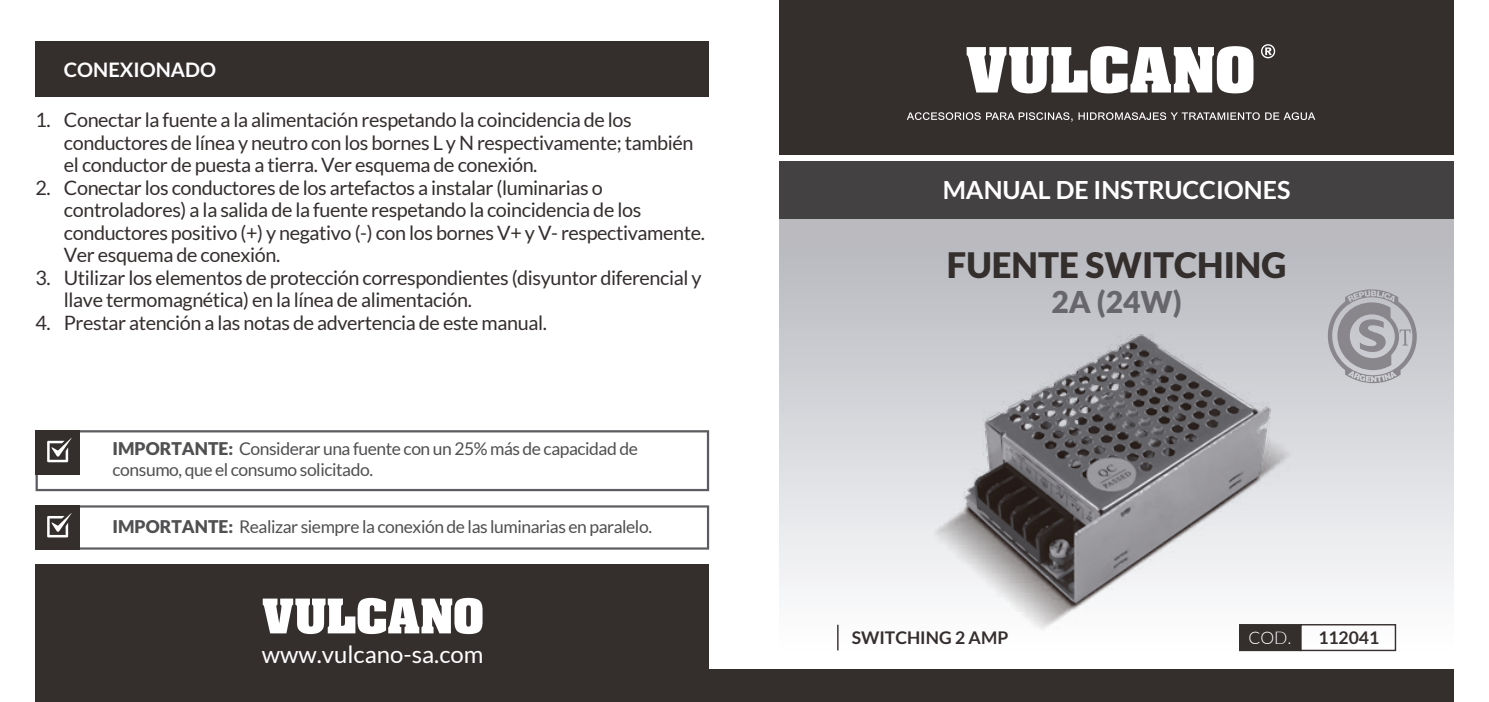
<style>
.page{position:relative;width:1489px;height:702px;background:#fff}
.page>*{position:absolute;margin:0;border:0;box-sizing:border-box;transform-origin:0 0}
.t1{font:900 35px "Lato";color:#342e2d}
.t2{font:900 30px "Lato";color:#67676b}
.t3{font:700 25px "Lato";color:#fff}
.t4{font:24px "Lato";color:#fff}
.t5{font:700 20px "Lato";color:#fff}
.t6{font:19.75px/22.5px "Lato";letter-spacing:-.02em;color:#342e2d}
.t7{font:300 19.75px "Lato";color:#1e1a16}
.t8{font:17.5px/21px "Lato";letter-spacing:-.025em;color:#504f51}
.t9{font:700 17.5px "Lato";color:#342e2d}
.t10{font:300 17.5px "Lato";color:#fff}
.s1{font-weight:900}
</style>
<div class="page">
<div style="left:779px;top:219px;width:674px;height:483px;background:linear-gradient(to bottom,#b4b6bc,#fff)"></div>
<div style="left:779px;top:0;width:674px;height:155px;background:#342e2d"></div>
<svg style="left:966px;top:46px;width:287px;height:47px"></svg>
<svg style="left:1261px;top:44px;width:14px;height:14px"></svg>
<svg style="left:906px;top:112px;width:409px;height:10px"></svg>
<div style="left:779px;top:161px;width:674px;height:58px;background:#434141"></div>
<div style="left:36px;top:563px;width:673px;height:119px;background:#342e2d"></div>
<svg style="left:263px;top:598px;width:219px;height:36px"></svg>
<div style="left:36px;top:669px;width:1417px;height:33px;background:#342e2d"></div>
<div style="left:35px;top:41px;width:674px;height:56px;background:#342e2d"></div>
<svg style="left:1350px;top:289px;width:66px;height:94px;background:#acacb2"></svg>
<img style="left:847px;top:276px;width:503px;height:377px">
<div style="left:1299px;top:624px;width:96px;height:27px;border:1px solid #342e2d"></div>
<div style="left:1238px;top:624px;width:63px;height:27px;background:#342e2d"></div>
<svg style="left:837px;top:624px;width:1px;height:26px"></svg>
<svg style="left:36px;top:430px;width:673px;height:61px"></svg>
<svg style="left:36px;top:505px;width:673px;height:44px"></svg>
<p class="t5" style="left:64px;top:59px;width:154px">CONEXIONADO</p>
<p class="t6" style="left:64px;top:109px;width:631px;text-indent:-28px">1. Conectar la fuente a la alimentación respetando la coincidencia de los conductores de línea y neutro con los bornes L y N respectivamente; también el conductor de puesta a tierra. Ver esquema de conexión.</p>
<p class="t6" style="left:64px;top:176px;width:642px;text-indent:-28px">2. Conectar los conductores de los artefactos a instalar (luminarias o controladores) a la salida de la fuente respetando la coincidencia de los conductores positivo (+) y negativo (-) con los bornes V+ y V- respectivamente.<br>Ver esquema de conexión.</p>
<p class="t6" style="left:64px;top:266px;width:639px;text-indent:-28px">3. Utilizar los elementos de protección correspondientes (disyuntor diferencial y llave termomagnética) en la línea de alimentación.</p>
<p class="t6" style="left:36px;top:311px;width:513px">4. Prestar atención a las notas de advertencia de este manual.</p>
<p class="t8" style="left:113px;top:438px;width:527px"><span class="s1">IMPORTANTE:</span> Considerar una fuente con un 25% más de capacidad de consumo, que el consumo solicitado.</p>
<p class="t7" style="left:221px;top:429px;width:6px">.</p>
<p class="t8" style="left:113px;top:516px;width:541px"><span class="s1">IMPORTANTE:</span> Realizar siempre la conexión de las luminarias en paralelo.</p>
<p class="t4" style="left:262px;top:641px;width:223px">www.vulcano-sa.com</p>
<p class="t3" style="left:942px;top:175px;width:349px">MANUAL DE INSTRUCCIONES</p>
<h1 class="t1" style="left:946px;top:244px;width:341px">FUENTE SWITCHING</h1>
<h2 class="t2" style="left:1051px;top:284px;width:132px">2A (24W)</h2>
<p class="t9" style="left:851px;top:627px;width:158px">SWITCHING 2 AMP</p>
<p class="t10" style="left:1248px;top:625px;width:45px">COD.</p>
<p class="t9" style="left:1318px;top:627px;width:62px">112041</p>
</div>
